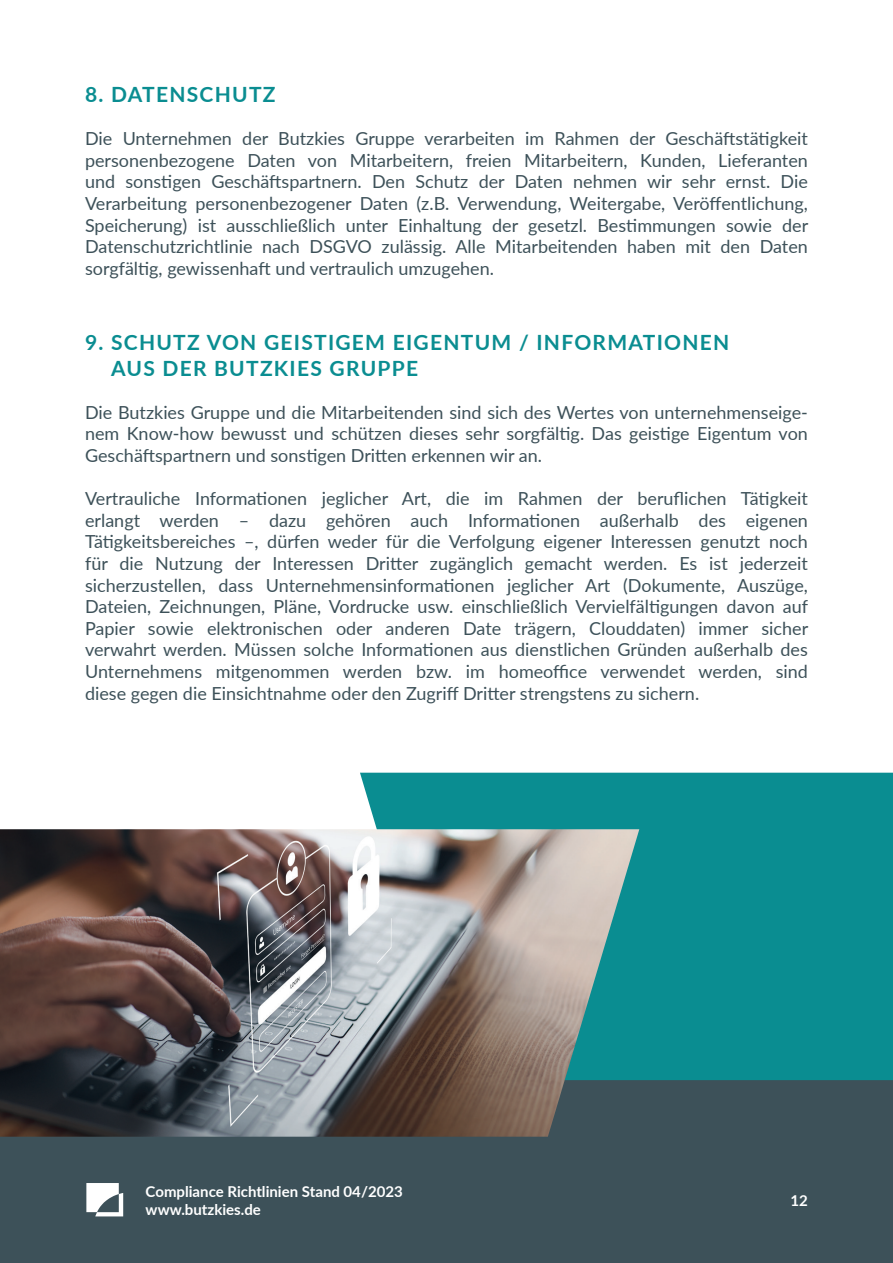
<style>
.page{position:relative;width:893px;height:1263px;background:#fff}
.page>*{position:absolute;margin:0;border:0;box-sizing:border-box;transform-origin:0 0}
.t1{font:700 21px/25.2px "Lato";letter-spacing:.06em;color:#0a8d91}
.t2{font:18px/21.6px "Lato";color:#3d5159;text-align:justify}
.t3{font:700 15px/18px "Lato";color:#fff}
</style>
<div class="page">
<div style="left:0;top:1080px;width:893px;height:183px;background:#3d5159"></div>
<div style="left:360px;top:773px;width:533px;height:307px;background:#0a8d91"></div>
<svg style="left:86px;top:1183px;width:37px;height:33px"></svg>
<img style="left:0;top:829px;width:639px;height:308px">
<p class="t1" style="left:85px;top:81px;width:192px">8. DATENSCHUTZ</p>
<p class="t2" style="left:85px;top:127px;width:725px">Die Unternehmen der Butzkies Gruppe verarbeiten im Rahmen der Geschäftstätigkeit personenbezogene Daten von Mitarbeitern, freien Mitarbeitern, Kunden, Lieferanten und sonstigen Geschäftspartnern. Den Schutz der Daten nehmen wir sehr ernst. Die Verarbeitung personenbezogener Daten (z.B. Verwendung, Weitergabe, Veröffentlichung, Speicherung) ist ausschließlich unter Einhaltung der gesetzl. Bestimmungen sowie der Datenschutzrichtlinie nach DSGVO zulässig. Alle Mitarbeitenden haben mit den Daten sorgfältig, gewissenhaft und vertraulich umzugehen.</p>
<p class="t1" style="left:111px;top:329px;width:620px;text-indent:-26px">9. SCHUTZ VON GEISTIGEM EIGENTUM / INFORMATIONEN<br>AUS DER BUTZKIES GRUPPE</p>
<p class="t2" style="left:85px;top:401px;width:724px">Die Butzkies Gruppe und die Mitarbeitenden sind sich des Wertes von unternehmenseige&shy;nem Know-how bewusst und schützen dieses sehr sorgfältig. Das geistige Eigentum von Geschäftspartnern und sonstigen Dritten erkennen wir an.</p>
<p class="t2" style="left:85px;top:487px;width:725px">Vertrauliche Informationen jeglicher Art, die im Rahmen der beruflichen Tätigkeit erlangt werden – dazu gehören auch Informationen außerhalb des eigenen Tätigkeitsbereiches –, dürfen weder für die Verfolgung eigener Interessen genutzt noch für die Nutzung der Interessen Dritter zugänglich gemacht werden. Es ist jederzeit sicherzustellen, dass Unternehmensinformationen jeglicher Art (Dokumente, Auszüge, Dateien, Zeichnungen, Pläne, Vordrucke usw. einschließlich Vervielfältigungen davon auf Papier sowie elektronischen oder anderen Date trägern, Clouddaten) immer sicher verwahrt werden. Müssen solche Informationen aus dienstlichen Gründen außerhalb des Unternehmens mitgenommen werden bzw. im homeoffice verwendet werden, sind diese gegen die Einsichtnahme oder den Zugriff Dritter strengstens zu sichern.</p>
<p class="t3" style="left:146px;top:1182px;width:259px">Compliance Richtlinien Stand 04/2023 www.butzkies.de</p>
<p class="t3" style="left:790px;top:1191px;width:19px">12</p>
</div>
